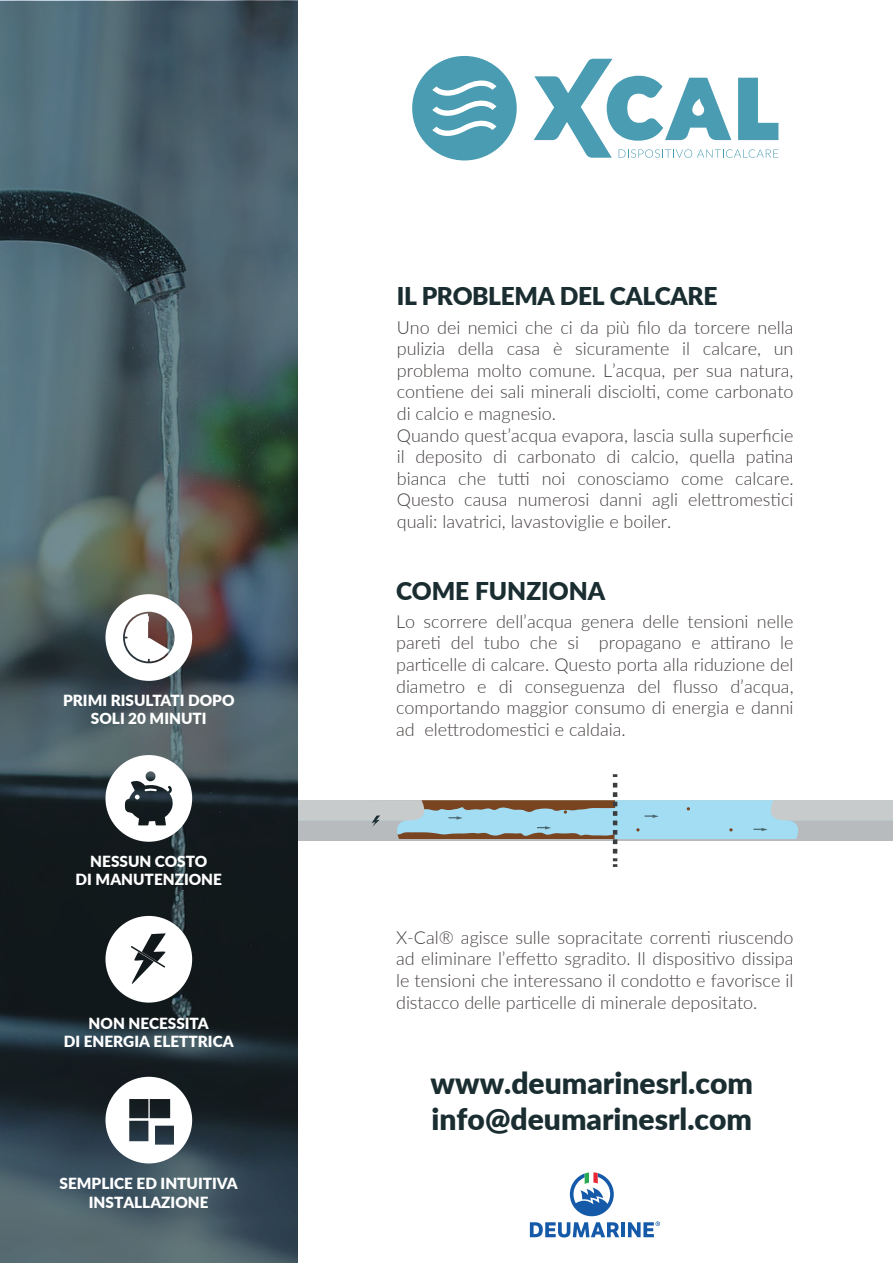
<style>
.page{position:relative;width:893px;height:1263px;background:#fff}
.page>*{position:absolute;margin:0;border:0;box-sizing:border-box;transform-origin:0 0}
.t1{font:900 30px/36px "Lato";color:#1a2d31}
.t2{font:900 24.6px "Lato";letter-spacing:-.015em;color:#1a2d31}
.t3{font:300 18px/21.6px "Lato";color:#433e3d;text-align:justify}
.t4{font:900 15.3px/18.5px "Lato";color:#fff;text-align:center}
</style>
<div class="page">
<div style="left:297px;top:800px;width:596px;height:41px;background:#a3ddf4"></div>
<hr style="left:297px;top:839px;width:596px;height:2px;background:#b7bbbd">
<svg style="left:613px;top:774px;width:4px;height:3px"></svg>
<svg style="left:298px;top:783px;width:361px;height:84px"></svg>
<svg style="left:753px;top:800px;width:140px;height:39px"></svg>
<svg style="left:412px;top:56px;width:105px;height:104px"></svg>
<svg style="left:534px;top:59px;width:244px;height:99px"></svg>
<svg style="left:0;top:1px;width:298px;height:1262px;background:#3c4d53"></svg>
<svg style="left:105px;top:1077px;width:87px;height:86px"></svg>
<svg style="left:105px;top:755px;width:87px;height:87px"></svg>
<svg style="left:105px;top:594px;width:87px;height:87px"></svg>
<svg style="left:105px;top:916px;width:87px;height:86px"></svg>
<svg style="left:530px;top:1222px;width:89px;height:15px"></svg>
<hr style="left:621px;top:1222px;width:4px;height:15px;background:#155aa8">
<svg style="left:628px;top:1221px;width:32px;height:16px"></svg>
<svg style="left:570px;top:1172px;width:44px;height:44px"></svg>
<p class="t4" style="left:63px;top:690px;width:173px">PRIMI RISULTATI DOPO<br>SOLI 20 MINUTI</p>
<p class="t4" style="left:76px;top:851px;width:148px">NESSUN COSTO<br>DI MANUTENZIONE</p>
<p class="t4" style="left:64px;top:1013px;width:171px">NON NECESSITA<br>DI ENERGIA ELETTRICA</p>
<p class="t4" style="left:60px;top:1174px;width:180px">SEMPLICE ED INTUITIVA<br>INSTALLAZIONE</p>
<h2 class="t2" style="left:397px;top:278px;width:322px">IL PROBLEMA DEL CALCARE</h2>
<p class="t3" style="left:397px;top:316px;width:398px;text-align:left">Uno dei nemici che ci da più filo da torcere nella pulizia della casa è sicuramente il calcare, un problema molto comune. L’acqua, per sua natura, contiene dei sali minerali disciolti, come carbonato di calcio e magnesio.<br>Quando quest’acqua evapora, lascia sulla superficie il deposito di carbonato di calcio, quella patina bianca che tutti noi conosciamo come calcare.<br>Questo causa numerosi danni agli elettromestici quali: lavatrici, lavastoviglie e boiler.</p>
<h2 class="t2" style="left:396px;top:572px;width:211px">COME FUNZIONA</h2>
<p class="t3" style="left:396px;top:610px;width:399px">Lo scorrere dell’acqua genera delle tensioni nelle pareti del tubo che si propagano e attirano le particelle di calcare. Questo porta alla riduzione del diametro e di conseguenza del flusso d’acqua, comportando maggior consumo di energia e danni ad elettrodomestici e caldaia.</p>
<p class="t3" style="left:396px;top:926px;width:399px">X-Cal® agisce sulle sopracitate correnti riuscendo ad eliminare l’effetto sgradito. Il dispositivo dissipa le tensioni che interessano il condotto e favorisce il distacco delle particelle di minerale depositato.</p>
<h1 class="t1" style="left:431px;top:1064px;width:324px">www.deumarinesrl.com info@deumarinesrl.com</h1>
</div>
